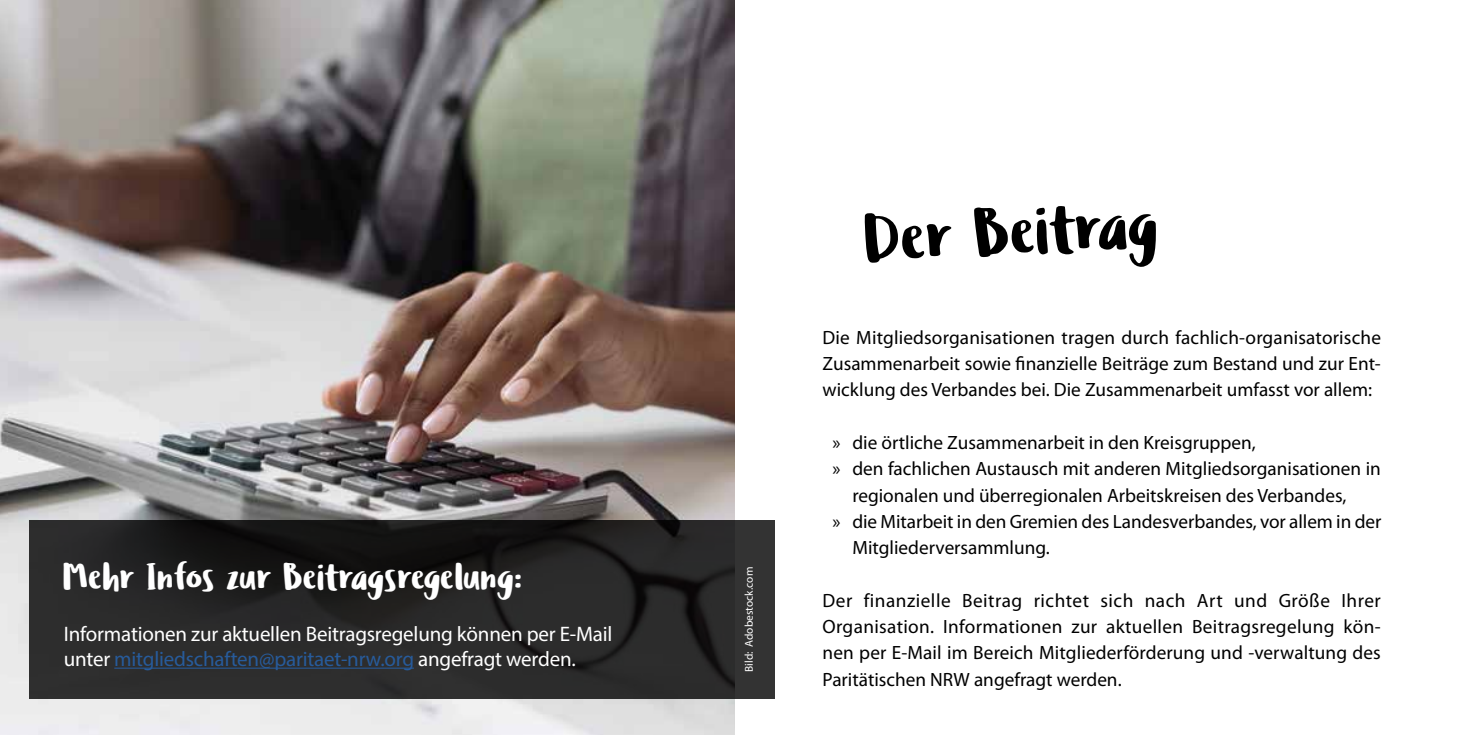
<style>
.page{position:relative;width:1469px;height:735px;background:#fff}
.page>*{position:absolute;margin:0;border:0;box-sizing:border-box;transform-origin:0 0}
.t1{font:70px "Ludicrous";color:#000}
.t2{font:38.5px "Ludicrous";color:#fff}
.t3{font:21px/25.2px "Myriad Pro";letter-spacing:-.01em;color:#fff}
.LT{font:19.25px/26.2px "Myriad Pro";color:#000;text-align:justify}
.LT-2{font:11.38px "Myriad Pro";color:#fff}
.s1{color:#275b9b}
</style>
<div class="page">
<img style="left:0;top:0;width:734px;height:734px">
<svg style="left:29px;top:520px;width:745px;height:178px;background:#252525"></svg>
<hr style="left:114px;top:667px;width:300px;height:1px;background:#275b9b">
<p class="t2" style="left:64px;top:550px;width:460px">Mehr Infos zur Beitragsregelung:</p>
<p class="t3" style="left:64px;top:620px;width:550px">Informationen zur aktuellen Beitragsregelung können per E-Mail unter <span class="s1">mitgliedschaften@paritaet-nrw.org</span> angefragt werden.</p>
<p class="LT-2" style="left:742px;top:671px;width:106px;rotate:-90deg">Bild: Adobestock.com</p>
<p class="t1" style="left:862px;top:191px;width:296px;rotate:-3deg">Der Beitrag</p>
<p class="LT" style="left:822px;top:324px;width:560px">Die Mitgliedsorganisationen tragen durch fachlich-organisatorische Zusammenarbeit sowie finanzielle Beiträge zum Bestand und zur Ent&shy;wicklung des Verbandes bei. Die Zusammenarbeit umfasst vor allem:</p>
<p class="LT" style="left:832px;top:429px;width:425px">» die örtliche Zusammenarbeit in den Kreisgruppen,</p>
<p class="LT" style="left:852px;top:455px;width:530px;text-indent:-20px">» den fachlichen Austausch mit anderen Mitgliedsorganisationen in regionalen und überregionalen Arbeitskreisen des Verbandes,</p>
<p class="LT" style="left:852px;top:507px;width:530px;text-indent:-20px">» die Mitarbeit in den Gremien des Landesverbandes, vor allem in der<br>Mitgliederversammlung.</p>
<p class="LT" style="left:822px;top:586px;width:560px">Der finanzielle Beitrag richtet sich nach Art und Größe Ihrer Organisation. Informationen zur aktuellen Beitragsregelung kön&shy;nen per E-Mail im Bereich Mitgliederförderung und -verwaltung des Paritätischen NRW angefragt werden.</p>
</div>
